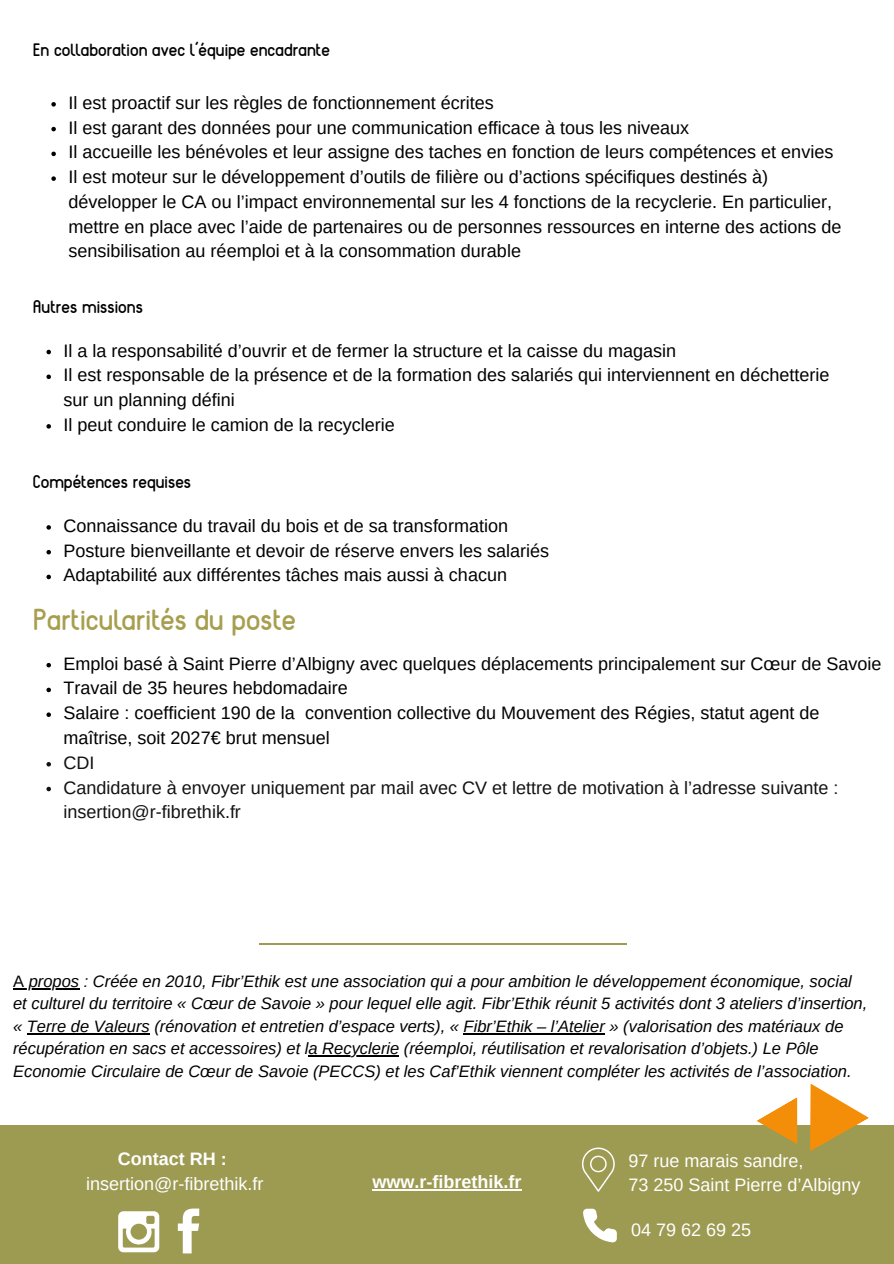
<style>
.page{position:relative;width:894px;height:1264px;background:#fff}
.page>*{position:absolute;margin:0;border:0;box-sizing:border-box;transform-origin:0 0}
.t1{font:700 29.85px "Reef";color:#a79f4f}
.t2{font:18px/24.8px "Arimo";color:#000}
.t3{font:18px/24.8px "Arimo";color:#121212}
.t4{font:18px/24.8px "Arimo";color:#fff}
.t5{font:700 18px "Reef";color:#000}
.t6{font:700 18px "Arimo";color:#fff}
.t7{font:italic 16.5px/22.5px "Arimo";color:#000}
.s1{font-style:normal}
</style>
<div class="page">
<div style="left:0;top:1125px;width:893px;height:138px;background:#9d9a52"></div>
<svg style="left:582px;top:1147px;width:32px;height:44px"></svg>
<svg style="left:118px;top:1208px;width:81px;height:46px"></svg>
<svg style="left:810px;top:1084px;width:58px;height:67px"></svg>
<svg style="left:757px;top:1097px;width:40px;height:47px"></svg>
<hr style="left:259px;top:943px;width:368px;height:1px;background:#9d9a52">
<svg style="left:583px;top:1208px;width:33px;height:34px"></svg>
<hr style="left:24px;top:988px;width:55px;height:1px;background:#000">
<hr style="left:27px;top:1033px;width:123px;height:1px;background:#000">
<hr style="left:463px;top:1033px;width:141px;height:1px;background:#000">
<hr style="left:308px;top:1055px;width:91px;height:1px;background:#000">
<hr style="left:372px;top:1189px;width:149px;height:1px;background:#fff">
<svg style="left:46px;top:663px;width:5px;height:4px"></svg>
<svg style="left:46px;top:687px;width:5px;height:5px"></svg>
<svg style="left:46px;top:712px;width:5px;height:5px"></svg>
<svg style="left:46px;top:762px;width:5px;height:4px"></svg>
<svg style="left:46px;top:786px;width:5px;height:5px"></svg>
<svg style="left:51px;top:102px;width:5px;height:5px"></svg>
<svg style="left:51px;top:127px;width:5px;height:4px"></svg>
<svg style="left:51px;top:152px;width:5px;height:4px"></svg>
<svg style="left:51px;top:176px;width:5px;height:5px"></svg>
<svg style="left:46px;top:525px;width:5px;height:4px"></svg>
<svg style="left:46px;top:550px;width:5px;height:4px"></svg>
<svg style="left:46px;top:574px;width:5px;height:5px"></svg>
<svg style="left:46px;top:350px;width:5px;height:4px"></svg>
<svg style="left:46px;top:374px;width:5px;height:5px"></svg>
<svg style="left:46px;top:424px;width:5px;height:4px"></svg>
<p class="t5" style="left:33px;top:37px;width:298px">En collaboration avec l’équipe encadrante</p>
<p class="t2" style="left:68px;top:90px;width:774px">Il est proactif sur les règles de fonctionnement écrites<br>Il est garant des données pour une communication efficace à tous les niveaux<br>Il accueille les bénévoles et leur assigne des taches en fonction de leurs compétences et envies Il est moteur sur le développement d’outils de filière ou d’actions spécifiques destinés à) développer le CA ou l’impact environnemental sur les 4 fonctions de la recyclerie. En particulier, mettre en place avec l’aide de partenaires ou de personnes ressources en interne des actions de sensibilisation au réemploi et à la consommation durable</p>
<p class="t5" style="left:33px;top:294px;width:111px">Autres missions</p>
<p class="t2" style="left:64px;top:338px;width:767px">Il a la responsabilité d’ouvrir et de fermer la structure et la caisse du magasin<br>Il est responsable de la présence et de la formation des salariés qui interviennent en déchetterie sur un planning défini<br>Il peut conduire le camion de la recyclerie</p>
<p class="t5" style="left:33px;top:469px;width:160px">Compétences requises</p>
<p class="t2" style="left:64px;top:513px;width:487px">Connaissance du travail du bois et de sa transformation<br>Posture bienveillante et devoir de réserve envers les salariés<br>Adaptabilité aux différentes tâches mais aussi à chacun</p>
<h1 class="t1" style="left:33px;top:598px;width:264px">Particularités du poste</h1>
<p class="t2" style="left:64px;top:651px;width:819px">Emploi basé à Saint Pierre d’Albigny avec quelques déplacements principalement sur Cœur de Savoie Travail de 35 heures hebdomadaire<br>Salaire : coefficient 190 de la convention collective du Mouvement des Régies, statut agent de maîtrise, soit 2027€ brut mensuel</p>
<p class="t3" style="left:64px;top:750px;width:776px">CDI<br>Candidature à envoyer uniquement par mail avec CV et lettre de motivation à l’adresse suivante : insertion@r-fibrethik.fr</p>
<p class="t7" style="left:13px;top:969px;width:855px"><span class="s1">A</span> propos : Créée en 2010, Fibr’Ethik est une association qui a pour ambition le développement économique, social et culturel du territoire « Cœur de Savoie » pour lequel elle agit. Fibr’Ethik réunit 5 activités dont 3 ateliers d’insertion, « Terre de Valeurs (rénovation et entretien d’espace verts), « Fibr’Ethik – l’Atelier » (valorisation des matériaux de récupération en sacs et accessoires) et la Recyclerie (réemploi, réutilisation et revalorisation d’objets.) Le Pôle Economie Circulaire de Cœur de Savoie (PECCS) et les Caf’Ethik viennent compléter les activités de l’association.</p>
<p class="t6" style="left:118px;top:1148px;width:110px">Contact RH :</p>
<p class="t4" style="left:86px;top:1170px;width:179px">insertion@r-fibrethik.fr</p>
<p class="t6" style="left:372px;top:1172px;width:150px">www.r-fibrethik.fr</p>
<p class="t4" style="left:628px;top:1147px;width:234px">97 rue marais sandre,<br>73 250 Saint Pierre d’Albigny</p>
<p class="t4" style="left:631px;top:1216px;width:122px">04 79 62 69 25</p>
</div>
